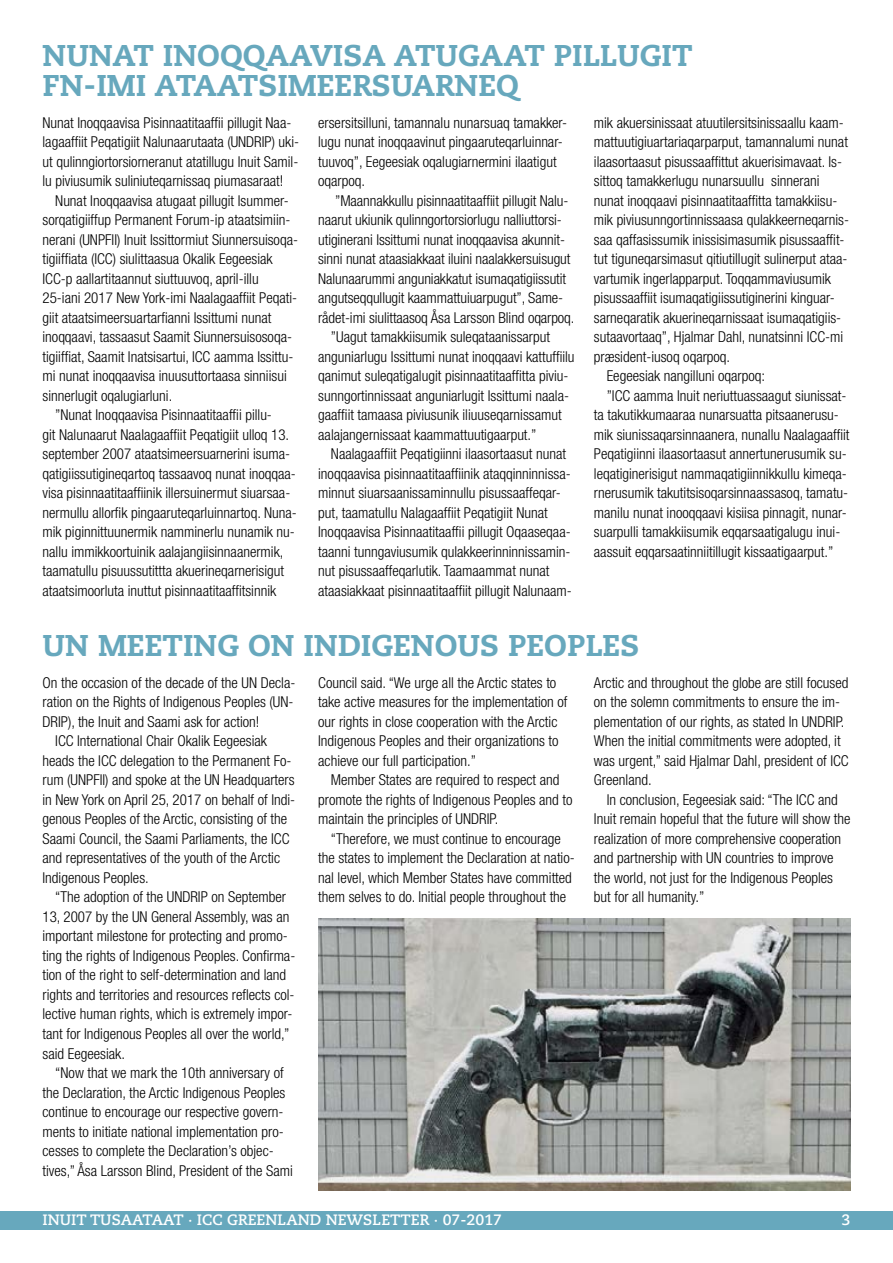
<style>
.page{position:relative;width:893px;height:1263px;background:#fff}
.page>*{position:absolute;margin:0;border:0;box-sizing:border-box;transform-origin:0 0}
.Overskrift_1{font:800 30px/30px "Caecilia LT Std";color:#67a8bd}
.brød_2{font:300 condensed 15px/19.5px "Helvetica Neue LT Std";color:#000}
.Brød_1{font:300 condensed 15px/19.5px "Helvetica Neue LT Std";color:#000}
.t1{font:700 15px "Caecilia LT Std";color:#fff}
</style>
<div class="page">
<img style="left:318px;top:918px;width:532px;height:273px">
<div style="left:0;top:1211px;width:893px;height:19px;background:#67a8bd"></div>
<p class="Overskrift_1" style="left:43px;top:40px;width:652px">NUNAT INOQQAAVISA ATUGAAT PILLUGIT<br>FN-IMI ATAATSIMEERSUARNEQ</p>
<p class="Brød_1" style="left:43px;top:113px;width:258px">Nunat Inoqqaavisa Pisinnaatitaaffii pillugit Naa&shy;lagaaffiit Peqatigiit Nalunaarutaata (UNDRIP) uki&shy;ut qulinngiortorsiorneranut atatillugu Inuit Samil&shy;lu piviusumik suliniuteqarnissaq piumasaraat!</p>
<p class="brød_2" style="left:43px;top:191px;width:255px;text-indent:13px">Nunat Inoqqaavisa atugaat pillugit Isummer&shy;sorqatigiiffup Permanent Forum-ip ataatsimiin&shy;nerani (UNPFII) Inuit Issittormiut Siunnersuisoqa&shy;tigiiffiata (ICC) siulittaasua Okalik Eegeesiak ICC-p aallartitaannut siuttuuvoq, april-illu 25-iani 2017 New York-imi Naalagaaffiit Peqati&shy;giit ataatsimeersuartarfianni Issittumi nunat inoqqaavi, tassaasut Saamit Siunnersuisosoqa&shy;tigiiffiat, Saamit Inatsisartui, ICC aamma Issittu&shy;mi nunat inoqqaavisa inuusuttortaasa sinniisui sinnerlugit oqalugiarluni.</p>
<p class="brød_2" style="left:43px;top:405px;width:254px;text-indent:13px">”Nunat Inoqqaavisa Pisinnaatitaaffii pillu-<br>git Nalunaarut Naalagaaffiit Peqatigiit ulloq 13. september 2007 ataatsimeersuarnerini isuma&shy;qatigiissutigineqartoq tassaavoq nunat inoqqaa&shy;visa pisinnaatitaaffiinik illersuinermut siuarsaa&shy;nermullu allorfik pingaaruteqarluinnartoq. Nuna&shy;mik piginnittuunermik namminerlu nunamik nu&shy;nallu immikkoortuinik aalajangiisinnaanermik, taamatullu pisuussutittta akuerineqarnerisigut ataatsimoorluta inuttut pisinnaatitaaffitsinnik</p>
<p class="brød_2" style="left:318px;top:113px;width:250px">ersersitsilluni, tamannalu nunarsuaq tamakker&shy;lugu nunat inoqqaavinut pingaaruteqarluinnar&shy;tuuvoq”, Eegeesiak oqalugiarnermini ilaatigut oqarpoq.</p>
<p class="brød_2" style="left:318px;top:191px;width:258px;text-indent:17px">”Maannakkullu pisinnaatitaaffiit pillugit Nalu&shy;naarut ukiunik qulinngortorsiorlugu nalliuttorsi&shy;utiginerani Issittumi nunat inoqqaavisa akunnit&shy;sinni nunat ataasiakkaat iluini naalakkersuisugut Nalunaarummi anguniakkatut isumaqatigiissutit angutseqqullugit kaammattuiuarpugut”, Same&shy;rådet-imi siulittaasoq Åsa Larsson Blind oqarpoq.</p>
<p class="brød_2" style="left:318px;top:327px;width:258px;text-indent:13px">”Uagut tamakkiisumik suleqataanissarput anguniarlugu Issittumi nunat inoqqaavi kattuffiilu qanimut suleqatigalugit pisinnaatitaaffitta piviu&shy;sunngortinnissaat anguniarlugit Issittumi naala&shy;gaaffiit tamaasa piviusunik iliuuseqarnissamut aalajangernissaat kaammattuutigaarput.”</p>
<p class="brød_2" style="left:318px;top:444px;width:255px;text-indent:13px">Naalagaaffiit Peqatigiinni ilaasortaasut nunat inoqqaavisa pisinnaatitaaffiinik ataqqinninnissa&shy;minnut siuarsaanissaminnullu pisussaaffeqar&shy;put, taamatullu Nalagaaffiit Peqatigiit Nunat Inoqqaavisa Pisinnaatitaaffii pillugit Oqaaseqaa&shy;taanni tunngaviusumik qulakkeerinninnissamin&shy;nut pisussaaffeqarlutik. Taamaammat nunat ataasiakkaat pisinnaatitaaffiit pillugit Nalunaam-</p>
<p class="brød_2" style="left:594px;top:113px;width:256px">mik akuersinissaat atuutilersitsinissaallu kaam&shy;mattuutigiuartariaqarparput, tamannalumi nunat ilaasortaasut pisussaaffittut akuerisimavaat. Is&shy;sittoq tamakkerlugu nunarsuullu sinnerani nunat inoqqaavi pisinnaatitaaffitta tamakkiisu&shy;mik piviusunngortinnissaasa qulakkeerneqarnis&shy;saa qaffasissumik inissisimasumik pisussaaffit&shy;tut tiguneqarsimasut qitiutillugit sulinerput ataa&shy;vartumik ingerlapparput. Toqqammaviusumik pisussaaffiit isumaqatigiissutiginerini kinguar&shy;sarneqaratik akuerineqarnissaat isumaqatigiis&shy;sutaavortaaq”, Hjalmar Dahl, nunatsinni ICC-mi præsident-iusoq oqarpoq.</p>
<p class="brød_2" style="left:607px;top:366px;width:160px">Eegeesiak nangilluni oqarpoq:</p>
<p class="brød_2" style="left:594px;top:386px;width:257px;text-indent:13px">”ICC aamma Inuit neriuttuassaagut siunissat&shy;ta takutikkumaaraa nunarsuatta pitsaanerusu&shy;mik siunissaqarsinnaanera, nunallu Naalagaaffiit Peqatigiinni ilaasortaasut annertunerusumik su&shy;leqatiginerisigut nammaqatigiinnikkullu kimeqa&shy;rnerusumik takutitsisoqarsinnaassasoq, tamatu&shy;manilu nunat inooqqaavi kisiisa pinnagit, nunar&shy;suarpulli tamakkiisumik eqqarsaatigalugu inui&shy;aassuit eqqarsaatinniitillugit kissaatigaarput.”</p>
<p class="Overskrift_1" style="left:43px;top:630px;width:598px">UN MEETING ON INDIGENOUS PEOPLES</p>
<p class="Brød_1" style="left:43px;top:673px;width:254px">On the occasion of the decade of the UN Decla&shy;ration on the Rights of Indigenous Peoples (UN-<br>DRIP), the Inuit and Saami ask for action!</p>
<p class="brød_2" style="left:43px;top:731px;width:254px;text-indent:13px">ICC International Chair Okalik Eegeesiak heads the ICC delegation to the Permanent Fo&shy;rum (UNPFII) and spoke at the UN Headquarters in New York on April 25, 2017 on behalf of Indi&shy;genous Peoples of the Arctic, consisting of the Saami Council, the Saami Parliaments, the ICC and representatives of the youth of the Arctic Indigenous Peoples.</p>
<p class="brød_2" style="left:43px;top:887px;width:254px;text-indent:13px">“The adoption of the UNDRIP on September 13, 2007 by the UN General Assembly, was an important milestone for protecting and promo&shy;ting the rights of Indigenous Peoples. Confirma&shy;tion of the right to self-determination and land rights and territories and resources reflects col&shy;lective human rights, which is extremely impor&shy;tant for Indigenous Peoples all over the world,” said Eegeesiak.</p>
<p class="brød_2" style="left:43px;top:1063px;width:252px;text-indent:13px">“Now that we mark the 10th anniversary of the Declaration, the Arctic Indigenous Peoples continue to encourage our respective govern&shy;ments to initiate national implementation pro&shy;cesses to complete the Declaration’s objec&shy;tives,” Åsa Larsson Blind, President of the Sami</p>
<p class="brød_2" style="left:318px;top:673px;width:251px">Council said. “We urge all the Arctic states to take active measures for the implementation of our rights in close cooperation with the Arctic Indigenous Peoples and their organizations to achieve our full participation.”</p>
<p class="brød_2" style="left:318px;top:770px;width:256px;text-indent:13px">Member States are required to respect and promote the rights of Indigenous Peoples and to maintain the principles of UNDRIP.</p>
<p class="brød_2" style="left:318px;top:829px;width:256px;text-align:center">“Therefore, we must continue to encourage<br>the states to implement the Declaration at natio&shy;nal level, which Member States have committed them selves to do. Initial people throughout the</p>
<p class="brød_2" style="left:594px;top:673px;width:256px">Arctic and throughout the globe are still focused on the solemn commitments to ensure the im&shy;plementation of our rights, as stated In UNDRIP.<br>When the initial commitments were adopted, it was urgent,” said Hjalmar Dahl, president of ICC Greenland.</p>
<p class="brød_2" style="left:594px;top:790px;width:258px;text-indent:13px">In conclusion, Eegeesiak said: “The ICC and Inuit remain hopeful that the future will show the realization of more comprehensive cooperation and partnership with UN countries to improve the world, not just for the Indigenous Peoples but for all humanity.”</p>
<p class="t1" style="left:43px;top:1211px;width:461px">INUIT TUSAATAAT · ICC GREENLAND NEWSLETTER · 07-2017</p>
<p class="t1" style="left:842px;top:1211px;width:10px">3</p>
</div>
